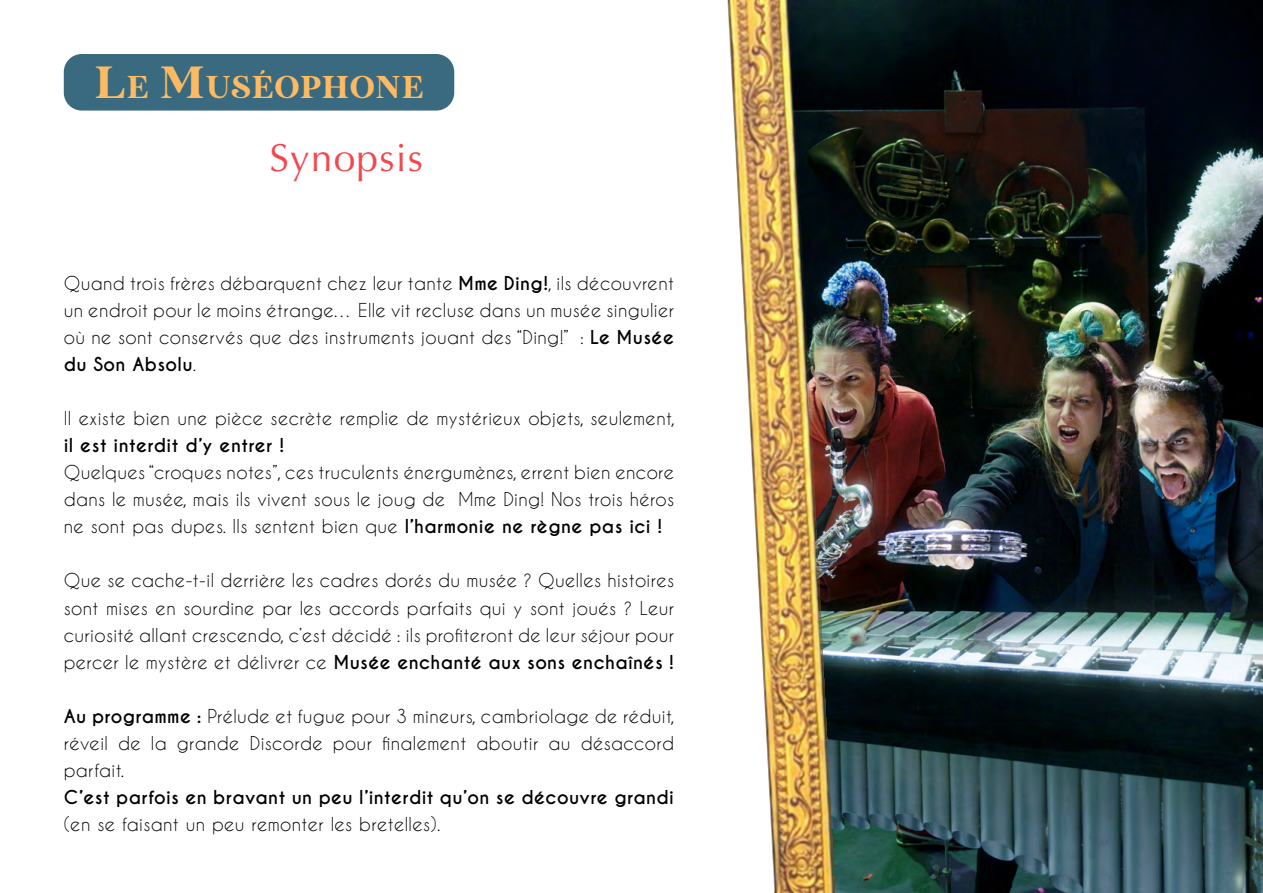
<style>
.page{position:relative;width:1263px;height:893px;background:#fff}
.page>*{position:absolute;margin:0;border:0;box-sizing:border-box;transform-origin:0 0}
.t1{font:39px "Optima";letter-spacing:.03em;color:#f4474d}
.t2{font:31.5px "MADE Sunflower";letter-spacing:.055em;color:#fdba62}
.t3{font:18px/27px "Caviar Dreams";letter-spacing:.02em;color:#000;text-align:justify}
.t4{font:700 18px "Caviar Dreams";letter-spacing:.02em;color:#000}
.s1{font-size:45px}
.s2{font-weight:700}
</style>
<div class="page">
<img style="left:836px;top:0;width:427px;height:893px">
<div style="left:64px;top:54px;width:390px;height:57px;background:#396a80;border-radius:18px"></div>
<img style="left:727px;top:0;width:109px;height:893px">
<h2 class="t2" style="left:95px;top:70px;width:329px"><span class="s1">L</span>E <span class="s1">M</span>USÉOPHONE</h2>
<h1 class="t1" style="left:270px;top:136px;width:155px">Synopsis</h1>
<p class="t3" style="left:64px;top:270px;width:612px">Quand trois frères débarquent chez leur tante <span class="s2">Mme Ding!</span>, ils découvrent un endroit pour le moins étrange… Elle vit recluse dans un musée singulier où ne sont conservés que des instruments jouant des “Ding!” : <span class="s2">Le Musée du Son Absolu</span>.</p>
<p class="t3" style="left:64px;top:405px;width:612px">Il existe bien une pièce secrète remplie de mystérieux objets, seulement,</p>
<p class="t4" style="left:64px;top:435px;width:222px">il est interdit d’y entrer !</p>
<p class="t3" style="left:64px;top:459px;width:612px">Quelques “croques notes”, ces truculents énergumènes, errent bien encore dans le musée, mais ils vivent sous le joug de Mme Ding! Nos trois héros ne sont pas dupes. Ils sentent bien que <span class="s2">l’harmonie ne règne pas ici !</span></p>
<p class="t3" style="left:64px;top:567px;width:612px">Que se cache-t-il derrière les cadres dorés du musée ? Quelles histoires sont mises en sourdine par les accords parfaits qui y sont joués ? Leur curiosité allant crescendo, c’est décidé : ils profiteront de leur séjour pour percer le mystère et délivrer ce <span class="s2">Musée enchanté aux sons enchaînés !</span></p>
<p class="t3" style="left:64px;top:702px;width:612px"><span class="s2">Au programme :</span> Prélude et fugue pour 3 mineurs, cambriolage de réduit, réveil de la grande Discorde pour finalement aboutir au désaccord parfait.</p>
<p class="t4" style="left:64px;top:786px;width:612px">C’est parfois en bravant un peu l’interdit qu’on se découvre grandi</p>
<p class="t3" style="left:64px;top:810px;width:378px">(en se faisant un peu remonter les bretelles).</p>
</div>
